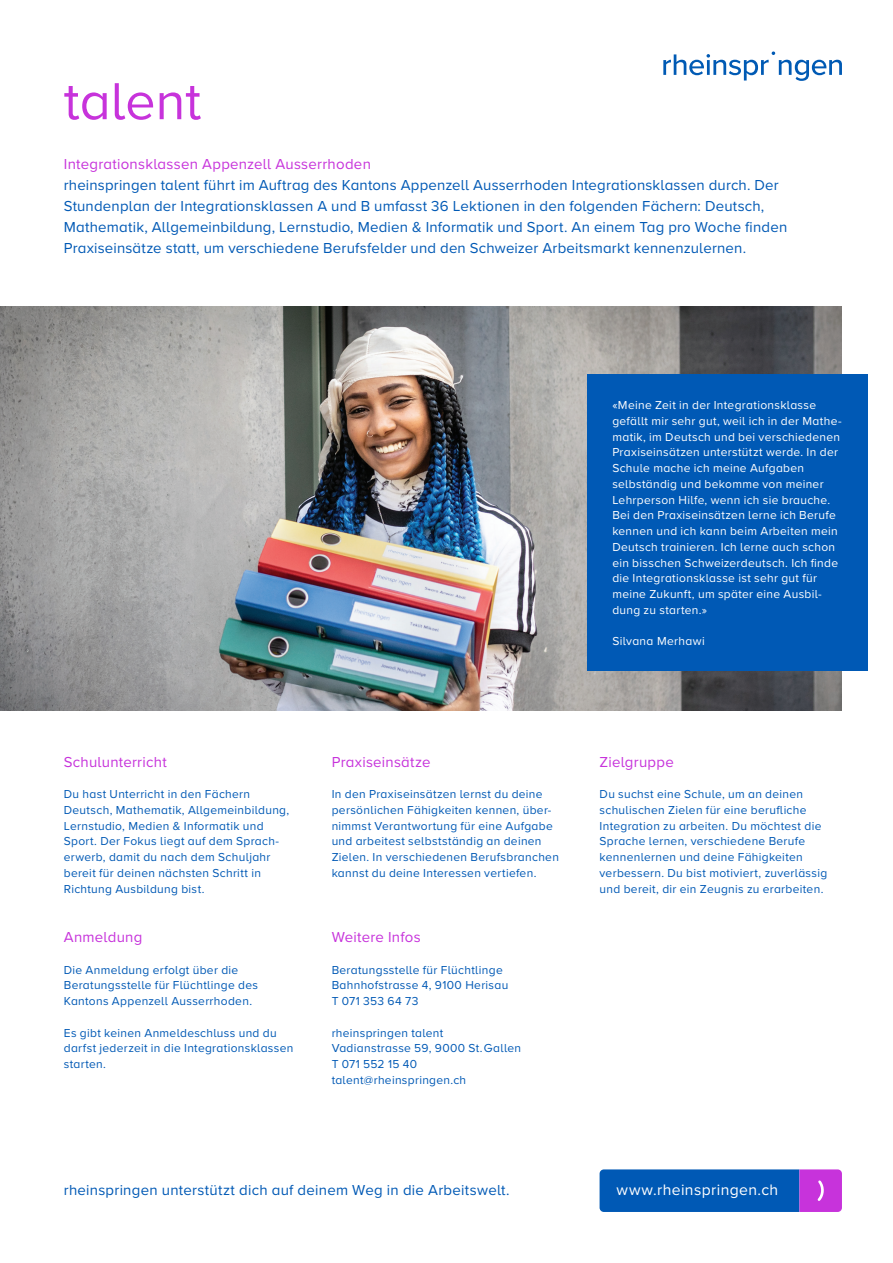
<style>
.page{position:relative;width:893px;height:1263px;background:#fff}
.page>*{position:absolute;margin:0;border:0;box-sizing:border-box;transform-origin:0 0}
.t1{font:54px "Proxima Nova A";color:#c733db}
.t2{font:15.75px "Proxima Nova A";letter-spacing:.025em;color:#fff}
.t3{font:15px/21px "Proxima Nova A";letter-spacing:.015em;color:#0059b5}
.t4{font:15px "Proxima Nova A";letter-spacing:.015em;color:#c733db}
.t5{font:12px/15.8px "Proxima Nova A";letter-spacing:.025em;color:#0059b5}
.t6{font:12px/15.8px "Proxima Nova A";letter-spacing:.025em;color:#fff}
</style>
<div class="page">
<img style="left:0;top:306px;width:842px;height:404px">
<svg style="left:600px;top:1169px;width:242px;height:43px;background:#2555bc"></svg>
<div style="left:587px;top:374px;width:280px;height:297px;background:#0059b5"></div>
<svg style="left:663px;top:51px;width:179px;height:30px"></svg>
<p class="t1" style="left:64px;top:61px;width:139px">talent</p>
<p class="t4" style="left:64px;top:153px;width:309px">Integrationsklassen Appenzell Ausserrhoden</p>
<p class="t3" style="left:64px;top:174px;width:725px">rheinspringen talent führt im Auftrag des Kantons Appenzell Ausserrhoden Integrationsklassen durch. Der Stundenplan der Integrationsklassen A und B umfasst 36 Lektionen in den folgenden Fächern: Deutsch, Mathematik, Allgemeinbildung, Lernstudio, Medien &amp; Informatik und Sport. An einem Tag pro Woche finden Praxiseinsätze statt, um verschiedene Berufsfelder und den Schweizer Arbeitsmarkt kennenzulernen.</p>
<p class="t6" style="left:612px;top:397px;width:231px">«Meine Zeit in der Integrationsklasse gefällt mir sehr gut, weil ich in der Mathe&shy;matik, im Deutsch und bei verschiedenen Praxiseinsätzen unterstützt werde. In der Schule mache ich meine Aufgaben selbständig und bekomme von meiner Lehrperson Hilfe, wenn ich sie brauche.<br>Bei den Praxiseinsätzen lerne ich Berufe kennen und ich kann beim Arbeiten mein Deutsch trainieren. Ich lerne auch schon ein bisschen Schweizerdeutsch. Ich finde die Integrationsklasse ist sehr gut für meine Zukunft, um später eine Ausbil&shy;dung zu starten.»</p>
<p class="t6" style="left:612px;top:633px;width:94px">Silvana Merhawi</p>
<p class="t4" style="left:64px;top:750px;width:104px">Schulunterricht</p>
<p class="t5" style="left:64px;top:786px;width:227px">Du hast Unterricht in den Fächern Deutsch, Mathematik, Allgemeinbildung, Lernstudio, Medien &amp; Informatik und Sport. Der Fokus liegt auf dem Sprach&shy;erwerb, damit du nach dem Schuljahr bereit für deinen nächsten Schritt in Richtung Ausbildung bist.</p>
<p class="t4" style="left:64px;top:926px;width:80px">Anmeldung</p>
<p class="t5" style="left:64px;top:961px;width:196px">Die Anmeldung erfolgt über die<br>Beratungsstelle für Flüchtlinge des<br>Kantons Appenzell Ausserrhoden.</p>
<p class="t5" style="left:64px;top:1024px;width:231px">Es gibt keinen Anmeldeschluss und du darfst jederzeit in die Integrationsklassen starten.</p>
<p class="t4" style="left:332px;top:750px;width:100px">Praxiseinsätze</p>
<p class="t5" style="left:332px;top:786px;width:229px">In den Praxiseinsätzen lernst du deine persönlichen Fähigkeiten kennen, über&shy;nimmst Verantwortung für eine Aufgabe und arbeitest selbstständig an deinen Zielen. In verschiedenen Berufsbranchen kannst du deine Interessen vertiefen.</p>
<p class="t4" style="left:332px;top:926px;width:91px">Weitere Infos</p>
<p class="t5" style="left:332px;top:961px;width:173px">Beratungsstelle für Flüchtlinge</p>
<p class="t5" style="left:332px;top:977px;width:178px">Bahnhofstrasse 4, 9100 Herisau</p>
<p class="t5" style="left:332px;top:993px;width:88px">T 071 353 64 73</p>
<p class="t5" style="left:332px;top:1024px;width:113px">rheinspringen talent</p>
<p class="t5" style="left:332px;top:1040px;width:191px">Vadianstrasse 59, 9000 St.Gallen</p>
<p class="t5" style="left:332px;top:1056px;width:87px">T 071 552 15 40</p>
<p class="t5" style="left:332px;top:1071px;width:136px">talent@rheinspringen.ch</p>
<p class="t3" style="left:64px;top:1179px;width:447px">rheinspringen unterstützt dich auf deinem Weg in die Arbeitswelt.</p>
<p class="t4" style="left:600px;top:750px;width:76px">Zielgruppe</p>
<p class="t5" style="left:600px;top:786px;width:229px">Du suchst eine Schule, um an deinen schulischen Zielen für eine berufliche Integration zu arbeiten. Du möchtest die Sprache lernen, verschiedene Berufe kennenlernen und deine Fähigkeiten verbessern. Du bist motiviert, zuverlässig und bereit, dir ein Zeugnis zu erarbeiten.</p>
<p class="t2" style="left:617px;top:1178px;width:163px">www.rheinspringen.ch</p>
</div>
